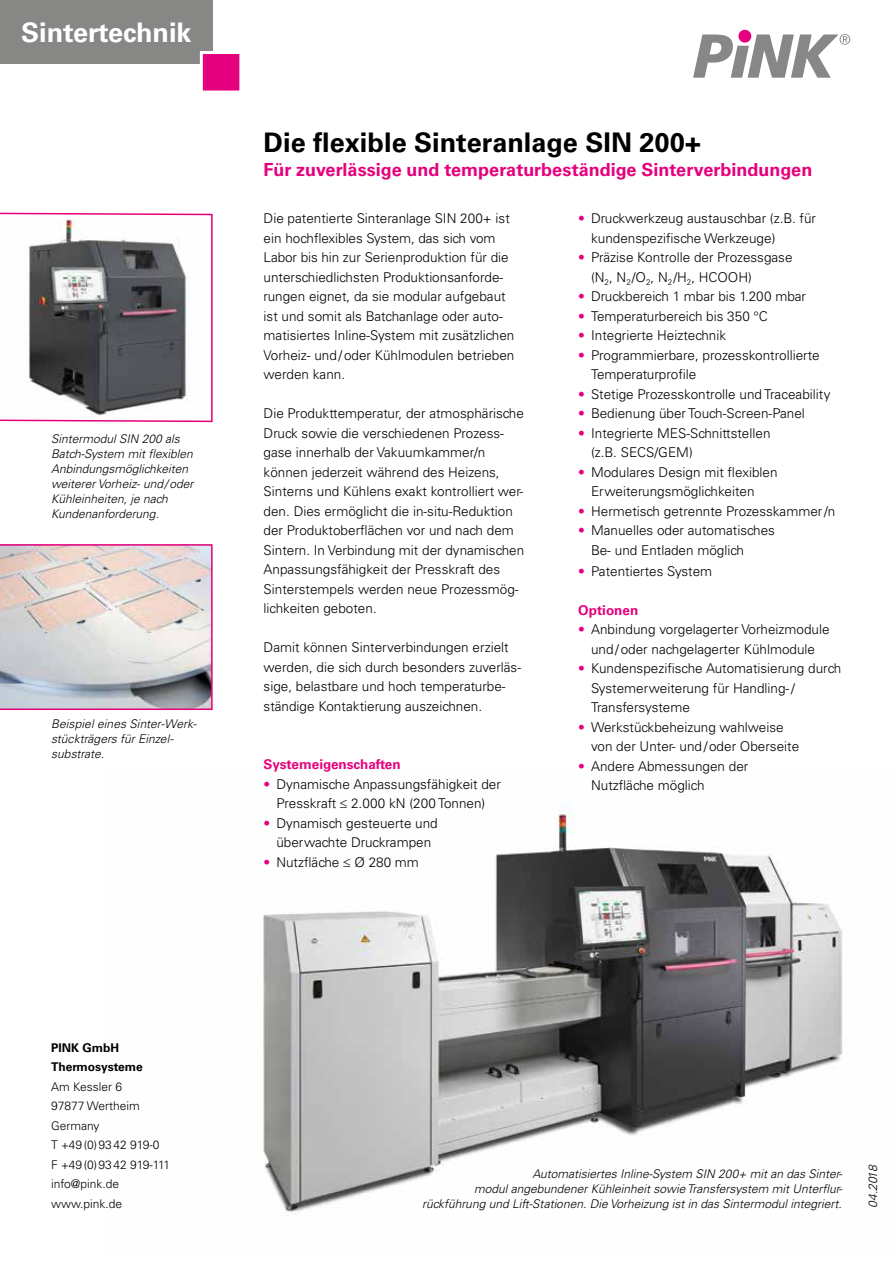
<style>
.page{position:relative;width:893px;height:1263px;background:#fff}
.page>*{position:absolute;margin:0;border:0;box-sizing:border-box;transform-origin:0 0}
.t1{font:700 27px "Univers";color:#000}
.t2{font:700 27px "Univers";color:#fff}
.t3{font:700 18px "Univers";color:#e5007d}
.t4{font:300 13.5px/19.5px "Univers";color:#000}
.t5{font:700 13.5px "Univers";color:#e5007d}
.t6{font:italic 300 12px/15px "Univers";color:#000}
.t7{font:300 12px/19.5px "Univers";color:#000}
.t8{font:700 12px/19.5px "Univers";color:#000}
.s1{color:#e5007d}
</style>
<div class="page">
<img style="left:263px;top:805px;width:579px;height:411px">
<div style="left:738px;top:30px;width:13px;height:13px;background:#e5007d;border-radius:50%"></div>
<svg style="left:693px;top:34px;width:157px;height:44px"></svg>
<svg style="left:0;top:212px;width:213px;height:211px"></svg>
<svg style="left:0;top:544px;width:213px;height:166px;background:#d3c8ca"></svg>
<div style="left:0;top:0;width:213px;height:64px;background:#878786"></div>
<div style="left:200px;top:51px;width:42px;height:43px;background:#e5007d;border:3px solid #fff"></div>
<h1 class="t2" style="left:21px;top:16px;width:172px">Sintertechnik</h1>
<p class="t6" style="left:51px;top:431px;width:144px">Sintermodul SIN 200 als<br>Batch-System mit flexiblen<br>Anbindungsmöglichkeiten weiterer Vorheiz- und/oder<br>Kühleinheiten, je nach<br>Kundenanforderung.</p>
<p class="t6" style="left:51px;top:716px;width:147px">Beispiel eines Sinter-Werk&shy;stückträgers für Einzel&shy;substrate.</p>
<h1 class="t1" style="left:264px;top:127px;width:439px">Die flexible Sinteranlage SIN 200+</h1>
<h2 class="t3" style="left:264px;top:159px;width:550px">Für zuverlässige und temperaturbeständige Sinterverbindungen</h2>
<p class="t4" style="left:264px;top:209px;width:252px">Die patentierte Sinteranlage SIN 200+ ist ein hochflexibles System, das sich vom Labor bis hin zur Serienproduktion für die unterschiedlichsten Produktionsanforde&shy;rungen eignet, da sie modular aufgebaut ist und somit als Batchanlage oder auto&shy;matisiertes Inline-System mit zusätzlichen Vorheiz- und/oder Kühlmodulen betrieben werden kann.</p>
<p class="t4" style="left:264px;top:404px;width:262px">Die Produkttemperatur, der atmosphärische Druck sowie die verschiedenen Prozess&shy;gase innerhalb der Vakuumkammer/n können jederzeit während des Heizens, Sinterns und Kühlens exakt kontrolliert wer&shy;den. Dies ermöglicht die in-situ-Reduktion der Produktoberflächen vor und nach dem Sintern. In Verbindung mit der dynamischen Anpassungsfähigkeit der Presskraft des Sinterstempels werden neue Prozessmög&shy;lichkeiten geboten.</p>
<p class="t4" style="left:264px;top:638px;width:259px">Damit können Sinterverbindungen erzielt werden, die sich durch besonders zuverläs&shy;sige, belastbare und hoch temperaturbe&shy;ständige Kontaktierung auszeichnen.</p>
<p class="t5" style="left:264px;top:756px;width:139px">Systemeigenschaften</p>
<p class="t4" style="left:264px;top:774px;width:239px;text-align:center"><span class="s1">•</span> Dynamische Anpassungsfähigkeit der<br>Presskraft ≤ 2.000 kN (200 Tonnen)</p>
<p class="t4" style="left:264px;top:813px;width:176px;text-align:center"><span class="s1">•</span> Dynamisch gesteuerte und überwachte Druckrampen</p>
<p class="t4" style="left:264px;top:852px;width:157px"><span class="s1">•</span> Nutzfläche ≤ Ø 280 mm</p>
<p class="t4" style="left:591px;top:209px;width:226px;text-indent:-13px"><span class="s1">•</span> Druckwerkzeug austauschbar (z.B. für kundenspezifische Werkzeuge)</p>
<p class="t4" style="left:591px;top:248px;width:203px;text-indent:-13px"><span class="s1">•</span> Präzise Kontrolle der Prozessgase (N<sub>2</sub>, N<sub>2</sub>/O<sub>2</sub>, N<sub>2</sub>/H<sub>2</sub>, HCOOH)</p>
<p class="t4" style="left:578px;top:287px;width:229px"><span class="s1">•</span> Druckbereich 1 mbar bis 1.200 mbar</p>
<p class="t4" style="left:578px;top:306px;width:191px"><span class="s1">•</span> Temperaturbereich bis 350 °C</p>
<p class="t4" style="left:578px;top:326px;width:149px"><span class="s1">•</span> Integrierte Heiztechnik</p>
<p class="t4" style="left:591px;top:345px;width:230px;text-indent:-13px"><span class="s1">•</span> Programmierbare, prozesskontrollierte<br>Temperaturprofile</p>
<p class="t4" style="left:578px;top:384px;width:254px"><span class="s1">•</span> Stetige Prozesskontrolle und Traceability</p>
<p class="t4" style="left:578px;top:404px;width:228px"><span class="s1">•</span> Bedienung über Touch-Screen-Panel</p>
<p class="t4" style="left:591px;top:423px;width:181px;text-indent:-13px"><span class="s1">•</span> Integrierte MES-Schnittstellen (z.B. SECS/GEM)</p>
<p class="t4" style="left:591px;top:462px;width:188px;text-indent:-13px"><span class="s1">•</span> Modulares Design mit flexiblen<br>Erweiterungsmöglichkeiten</p>
<p class="t4" style="left:578px;top:501px;width:259px"><span class="s1">•</span> Hermetisch getrennte Prozesskammer/n</p>
<p class="t4" style="left:591px;top:521px;width:185px;text-indent:-13px"><span class="s1">•</span> Manuelles oder automatisches<br>Be- und Entladen möglich</p>
<p class="t4" style="left:578px;top:561px;width:136px"><span class="s1">•</span> Patentiertes System</p>
<p class="t5" style="left:578px;top:602px;width:62px">Optionen</p>
<p class="t4" style="left:578px;top:620px;width:253px;text-align:center"><span class="s1">•</span> Anbindung vorgelagerter Vorheizmodule und/oder nachgelagerter Kühlmodule</p>
<p class="t4" style="left:591px;top:659px;width:252px;text-indent:-13px"><span class="s1">•</span> Kundenspezifische Automatisierung durch<br>Systemerweiterung für Handling-/<br>Transfersysteme</p>
<p class="t4" style="left:591px;top:717px;width:210px;text-indent:-13px"><span class="s1">•</span> Werkstückbeheizung wahlweise von der Unter- und/oder Oberseite</p>
<p class="t4" style="left:591px;top:756px;width:159px;text-indent:-13px"><span class="s1">•</span> Andere Abmessungen der<br>Nutzfläche möglich</p>
<p class="t8" style="left:51px;top:1038px;width:93px">PINK GmbH<br>Thermosysteme</p>
<p class="t7" style="left:51px;top:1077px;width:121px">Am Kessler 6<br>97877 Wertheim<br>Germany<br>T +49(0)9342 919-0<br>F +49(0)9342 919-111 info@pink.de www.pink.de</p>
<p class="t6" style="left:422px;top:1166px;width:422px;text-align:right">Automatisiertes Inline-System SIN 200+ mit an das Sinter-<br>modul angebundener Kühleinheit sowie Transfersystem mit Unterflur&shy;rückführung und Lift-Stationen. Die Vorheizung ist in das Sintermodul integriert.</p>
<p class="t6" style="left:865px;top:1208px;width:45px;rotate:-90deg">04.2018</p>
</div>
